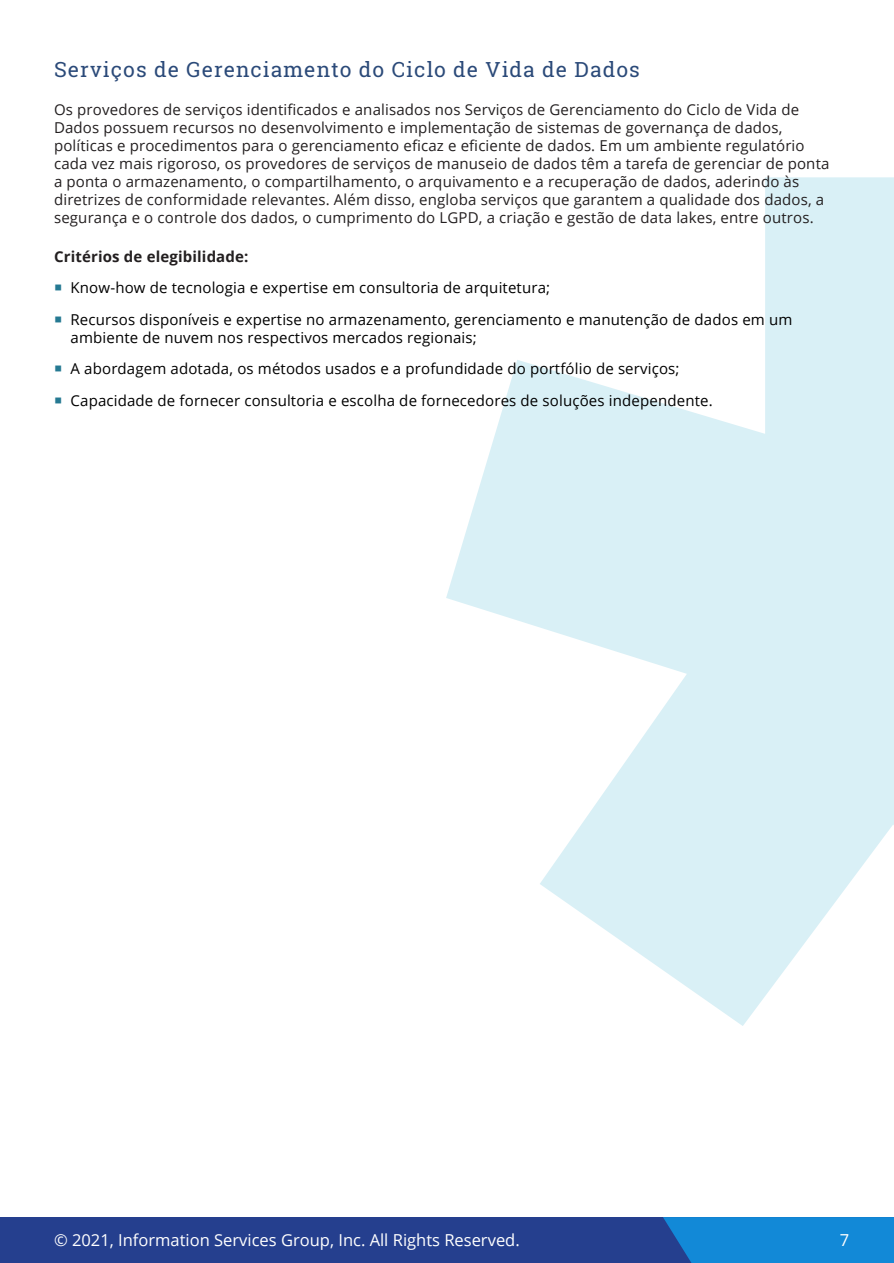
<style>
.page{position:relative;width:894px;height:1263px;background:#fff}
.page>*{position:absolute;margin:0;border:0;box-sizing:border-box;transform-origin:0 0}
.Body_Copy{font:21px "Roboto Slab";letter-spacing:.05em;color:#2b4a79}
.t1{font:16.5px "Open Sans";color:#fff}
.Body_Copy-2{font:15px/18px "Open Sans";letter-spacing:.01em;color:#231f20}
.t2{font:15px/18px "Open Sans";letter-spacing:.01em;color:#000}
.Body_Copy-3{font:700 15px "Open Sans";letter-spacing:.01em;color:#231f20}
</style>
<div class="page">
<div style="left:0;top:1217px;width:893px;height:46px;background:#253f8e"></div>
<div style="left:663px;top:1217px;width:230px;height:46px;background:#1289d7"></div>
<svg style="left:446px;top:177px;width:447px;height:849px;fill:#d9f0f6"></svg>
<p class="Body_Copy" style="left:54px;top:55px;width:587px">Serviços de Gerenciamento do Ciclo de Vida de Dados</p>
<p class="Body_Copy-2" style="left:54px;top:100px;width:776px">Os provedores de serviços identificados e analisados nos Serviços de Gerenciamento do Ciclo de Vida de Dados possuem recursos no desenvolvimento e implementação de sistemas de governança de dados, políticas e procedimentos para o gerenciamento eficaz e eficiente de dados. Em um ambiente regulatório cada vez mais rigoroso, os provedores de serviços de manuseio de dados têm a tarefa de gerenciar de ponta a ponta o armazenamento, o compartilhamento, o arquivamento e a recuperação de dados, aderindo às diretrizes de conformidade relevantes. Além disso, engloba serviços que garantem a qualidade dos dados, a segurança e o controle dos dados, o cumprimento do LGPD, a criação e gestão de data lakes, entre outros.</p>
<p class="Body_Copy-3" style="left:54px;top:245px;width:196px">Critérios de elegibilidade:</p>
<p class="t2" style="left:70px;top:278px;width:481px">Know-how de tecnologia e expertise em consultoria de arquitetura;</p>
<p class="t2" style="left:70px;top:310px;width:723px">Recursos disponíveis e expertise no armazenamento, gerenciamento e manutenção de dados em um ambiente de nuvem nos respectivos mercados regionais;</p>
<p class="t2" style="left:70px;top:359px;width:610px">A abordagem adotada, os métodos usados e a profundidade do portfólio de serviços;</p>
<p class="t2" style="left:70px;top:391px;width:643px">Capacidade de fornecer consultoria e escolha de fornecedores de soluções independente.</p>
<p class="t1" style="left:54px;top:1229px;width:467px">© 2021, Information Services Group, Inc. All Rights Reserved.</p>
<p class="t1" style="left:839px;top:1229px;width:11px">7</p>
</div>
